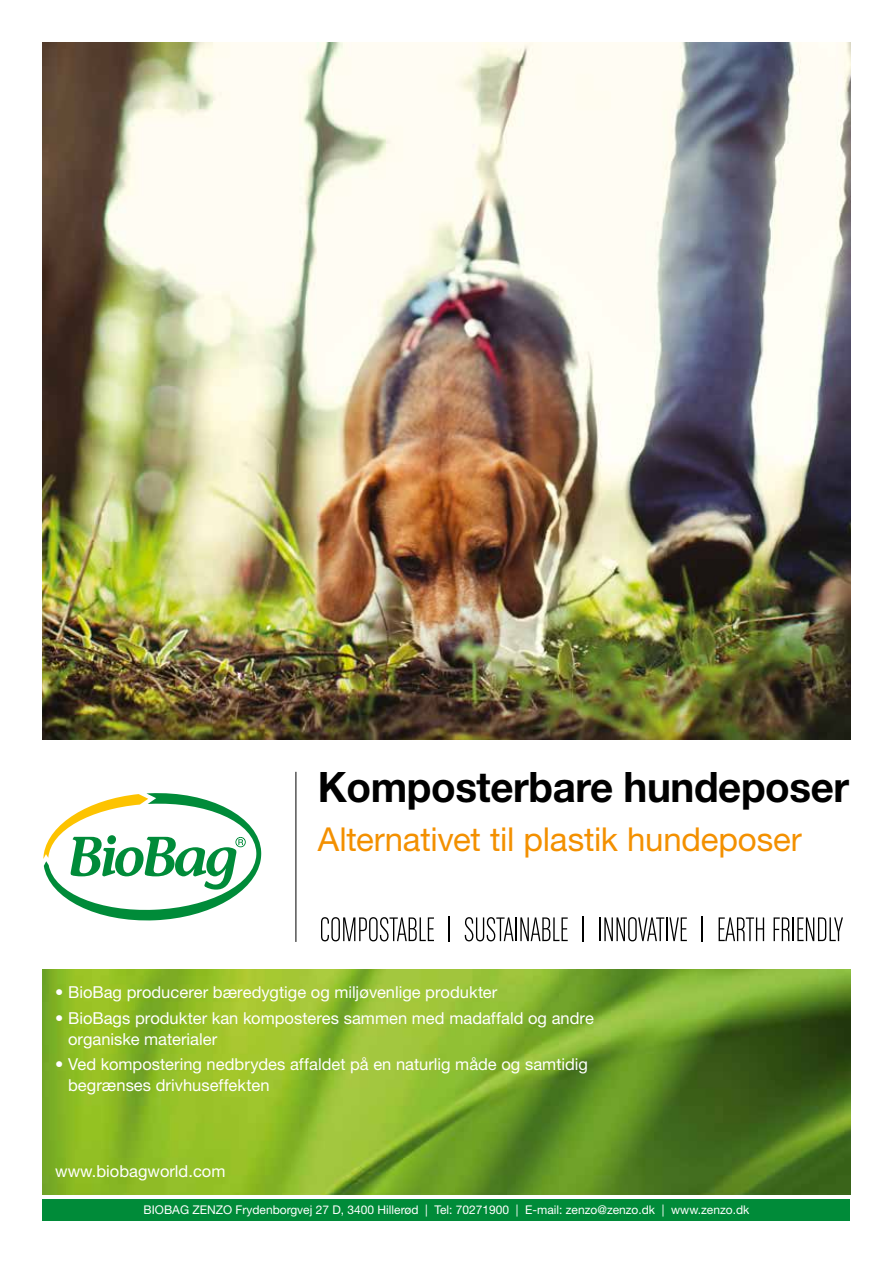
<style>
.page{position:relative;width:893px;height:1263px;background:#fff}
.page>*{position:absolute;margin:0;border:0;box-sizing:border-box;transform-origin:0 0}
.t1{font:700 42px "Helvetica Neue LT Std";letter-spacing:-.01em;color:#000;scale:.96 1}
.t2{font:33px "Helvetica Neue LT Std";letter-spacing:-.005em;color:#f39000}
.t3{font:16.5px/21px "Helvetica Neue LT Std";color:#fff}
.t4{font:12px "Helvetica Neue LT Std";color:#fff}
</style>
<div class="page">
<img style="left:43px;top:43px;width:807px;height:697px">
<img style="left:43px;top:969px;width:807px;height:226px">
<hr style="left:296px;top:772px;width:1px;height:170px;background:#000">
<div style="left:43px;top:1199px;width:807px;height:21px;background:#008b39"></div>
<svg style="left:43px;top:793px;width:219px;height:128px"></svg>
<svg style="left:321px;top:917px;width:113px;height:24px"></svg>
<svg style="left:449px;top:916px;width:1px;height:25px"></svg>
<svg style="left:465px;top:917px;width:49px;height:24px"></svg>
<hr style="left:515px;top:917px;width:2px;height:24px;background:#000">
<svg style="left:520px;top:917px;width:48px;height:24px"></svg>
<svg style="left:582px;top:916px;width:1px;height:25px"></svg>
<hr style="left:599px;top:917px;width:2px;height:24px;background:#000">
<svg style="left:604px;top:917px;width:83px;height:24px"></svg>
<hr style="left:701px;top:916px;width:2px;height:25px;background:#000">
<svg style="left:719px;top:917px;width:45px;height:24px"></svg>
<svg style="left:774px;top:917px;width:15px;height:24px"></svg>
<hr style="left:792px;top:917px;width:2px;height:24px;background:#000">
<svg style="left:797px;top:917px;width:46px;height:24px"></svg>
<h1 class="t1" style="left:318px;top:761px;width:555px">Komposterbare hundeposer</h1>
<h2 class="t2" style="left:318px;top:819px;width:485px">Alternativet til plastik hundeposer</h2>
<p class="t3" style="left:55px;top:982px;width:444px">• BioBag producerer bæredygtige og miljøvenlige produkter</p>
<p class="t3" style="left:68px;top:1007px;width:527px;text-indent:-13px">• BioBags produkter kan komposteres sammen med madaffald og andre organiske materialer</p>
<p class="t3" style="left:68px;top:1053px;width:521px;text-indent:-13px">• Ved kompostering nedbrydes affaldet på en naturlig måde og samtidig begrænses drivhuseffekten</p>
<p class="t3" style="left:55px;top:1161px;width:172px">www.biobagworld.com</p>
<p class="t4" style="left:144px;top:1203px;width:607px">BIOBAG ZENZO Frydenborgvej 27 D, 3400 Hillerød | Tel: 70271900 | E-mail: zenzo@zenzo.dk | www.zenzo.dk</p>
</div>
